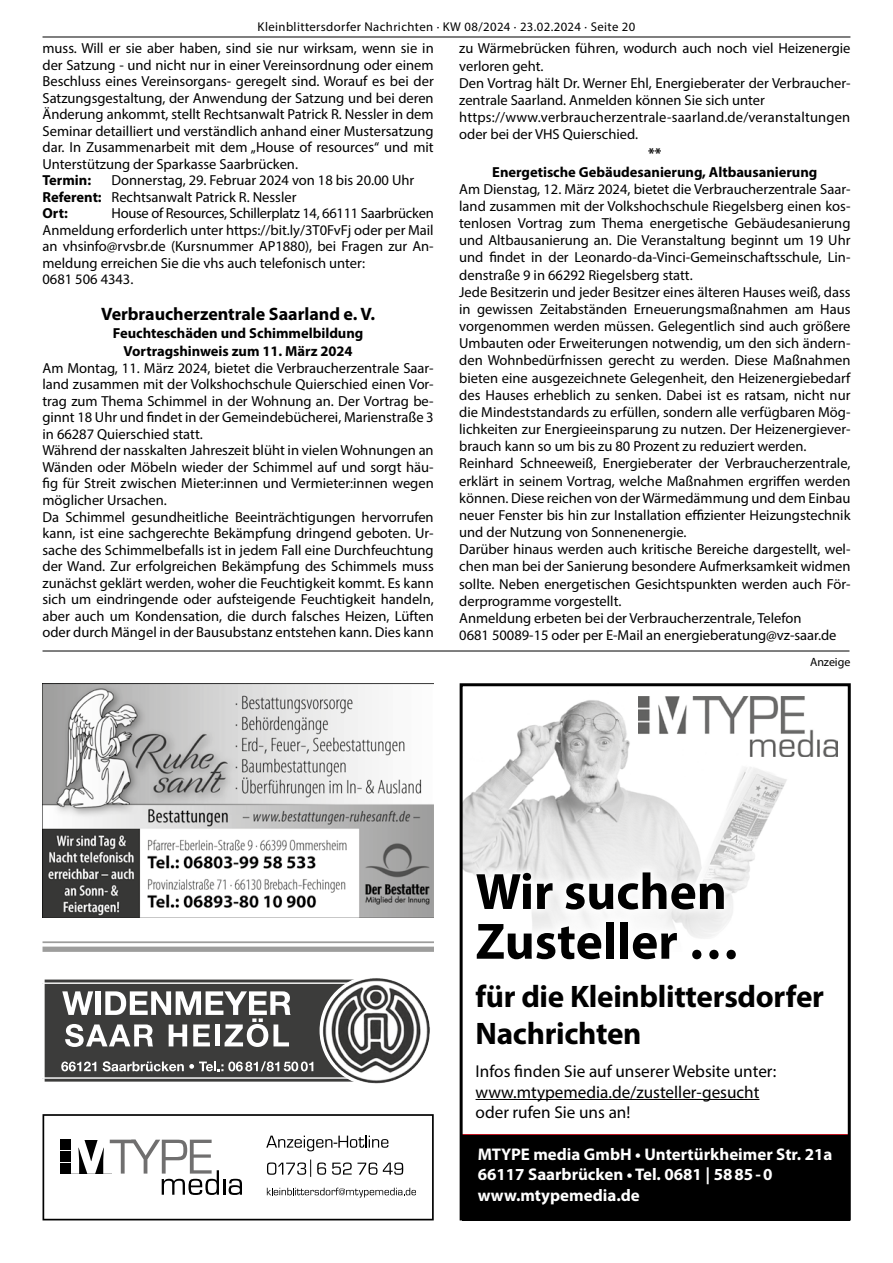
<style>
.page{position:relative;width:893px;height:1263px;background:#fff}
.page>*{position:absolute;margin:0;border:0;box-sizing:border-box;transform-origin:0 0}
.t1{font:700 51.45px/49.8px "Myriad Pro";color:#000}
.t2{font:700 31.2px/37.5px "Myriad Pro";letter-spacing:-.01em;color:#000}
.t3{font:700 18px "Myriad Pro";color:#000}
.t4{font:17.25px/20.7px "Myriad Pro";color:#000}
.t5{font:700 16.95px/20.2px "Myriad Pro";color:#fff}
.t6{font:14.55px/17.1px "Myriad Pro";color:#000}
.t7{font:700 14.55px/18px "Myriad Pro";color:#000;text-align:center}
.t8{font:12.75px "Myriad Pro";letter-spacing:.03em;color:#000}
.t9{font:12px "Myriad Pro";color:#000}
.s1{font-weight:700}
</style>
<div class="page">
<hr style="left:43px;top:37px;width:807px;height:1px;background:#000">
<hr style="left:43px;top:941px;width:391px;height:2px;background:#9d9d9c">
<div style="left:43px;top:946px;width:391px;height:6px;background:#9d9d9c"></div>
<svg style="left:320px;top:975px;width:113px;height:111px"></svg>
<svg style="left:45px;top:979px;width:349px;height:102px"></svg>
<div style="left:462px;top:1135px;width:388px;height:85px;background:#000"></div>
<img style="left:464px;top:700px;width:330px;height:187px">
<hr style="left:476px;top:1099px;width:283px;height:1px;background:#000">
<img style="left:638px;top:696px;width:200px;height:60px">
<svg style="left:465px;top:861px;width:281px;height:77px"></svg>
<div style="left:460px;top:683px;width:391px;height:537px;border:3px solid #000"></div>
<img style="left:43px;top:683px;width:391px;height:234px">
<svg style="left:43px;top:1114px;width:391px;height:106px"></svg>
<hr style="left:43px;top:651px;width:806px;height:1px;background:#000">
<p class="t8" style="left:258px;top:19px;width:379px">Kleinblittersdorfer Nachrichten · KW 08/2024 · 23.02.2024 · Seite 20</p>
<p class="t6" style="left:43px;top:40px;width:393px;line-height:16.5px;text-align:justify">muss. Will er sie aber haben, sind sie nur wirksam, wenn sie in der Satzung - und nicht nur in einer Vereinsordnung oder einem Beschluss eines Vereinsorgans- geregelt sind. Worauf es bei der Satzungsgestaltung, der Anwendung der Satzung und bei deren Änderung ankommt, stellt Rechtsanwalt Patrick R. Nessler in dem Seminar detailliert und verständlich anhand einer Mustersatzung dar. In Zusammenarbeit mit dem „House of resources“ und mit Unterstützung der Sparkasse Saarbrücken.</p>
<p class="t7" style="left:43px;top:171px;width:50px">Termin:</p>
<p class="t6" style="left:459px;top:40px;width:393px">zu Wärmebrücken führen, wodurch auch noch viel Heizenergie verloren geht.<br>Den Vortrag hält Dr. Werner Ehl, Energieberater der Verbraucher&shy;zentrale Saarland. Anmelden können Sie sich unter https://www.verbraucherzentrale-saarland.de/veranstaltungen oder bei der VHS Quierschied.</p>
<p class="t7" style="left:492px;top:143px;width:327px;line-height:18.6px">**<br>Energetische Gebäudesanierung, Altbausanierung</p>
<p class="t6" style="left:459px;top:180px;width:393px">Am Dienstag, 12. März 2024, bietet die Verbraucherzentrale Saar&shy;land zusammen mit der Volkshochschule Riegelsberg einen kos&shy;tenlosen Vortrag zum Thema energetische Gebäudesanierung und Altbausanierung an. Die Veranstaltung beginnt um 19 Uhr und findet in der Leonardo-da-Vinci-Gemeinschaftsschule, Lin&shy;denstraße 9 in 66292 Riegelsberg statt.<br>Jede Besitzerin und jeder Besitzer eines älteren Hauses weiß, dass in gewissen Zeitabständen Erneuerungsmaßnahmen am Haus vorgenommen werden müssen. Gelegentlich sind auch größere Umbauten oder Erweiterungen notwendig, um den sich ändern&shy;den Wohnbedürfnissen gerecht zu werden. Diese Maßnahmen bieten eine ausgezeichnete Gelegenheit, den Heizenergiebedarf des Hauses erheblich zu senken. Dabei ist es ratsam, nicht nur die Mindeststandards zu erfüllen, sondern alle verfügbaren Mög&shy;lichkeiten zur Energieeinsparung zu nutzen. Der Heizenergiever&shy;brauch kann so um bis zu 80 Prozent zu reduziert werden.<br>Reinhard Schneeweiß, Energieberater der Verbraucherzentrale, erklärt in seinem Vortrag, welche Maßnahmen ergriffen werden können. Diese reichen von der Wärmedämmung und dem Einbau neuer Fenster bis hin zur Installation effizienter Heizungstechnik und der Nutzung von Sonnenenergie.<br>Darüber hinaus werden auch kritische Bereiche dargestellt, wel&shy;chen man bei der Sanierung besondere Aufmerksamkeit widmen sollte. Neben energetischen Gesichtspunkten werden auch För&shy;derprogramme vorgestellt.<br>Anmeldung erbeten bei der Verbraucherzentrale, Telefon<br>0681 50089-15 oder per E-Mail an energieberatung@vz-saar.de</p>
<p class="t6" style="left:43px;top:172px;width:373px;line-height:16.5px;text-indent:69px">Donnerstag, 29. Februar 2024 von 18 bis 20.00 Uhr<br><span class="s1">Referent:</span> Rechtsanwalt Patrick R. Nessler<br><span class="s1">Ort:</span></p>
<p class="t6" style="left:43px;top:205px;width:393px;line-height:16.5px;text-indent:69px">House of Resources, Schillerplatz 14, 66111 Saarbrücken Anmeldung erforderlich unter https://bit.ly/3T0FvFj oder per Mail an vhsinfo@rvsbr.de (Kursnummer AP1880), bei Fragen zur An&shy;meldung erreichen Sie die vhs auch telefonisch unter:<br>0681 506 4343.</p>
<p class="t3" style="left:101px;top:303px;width:276px">Verbraucherzentrale Saarland e. V.</p>
<p class="t7" style="left:113px;top:324px;width:252px">Feuchteschäden und Schimmelbildung<br>Vortragshinweis zum 11. März 2024</p>
<p class="t6" style="left:43px;top:360px;width:393px;line-height:16.5px">Am Montag, 11. März 2024, bietet die Verbraucherzentrale Saar&shy;land zusammen mit der Volkshochschule Quierschied einen Vor&shy;trag zum Thema Schimmel in der Wohnung an. Der Vortrag be&shy;ginnt 18 Uhr und findet in der Gemeindebücherei, Marienstraße 3 in 66287 Quierschied statt.<br>Während der nasskalten Jahreszeit blüht in vielen Wohnungen an Wänden oder Möbeln wieder der Schimmel auf und sorgt häu&shy;fig für Streit zwischen Mieter:innen und Vermieter:innen wegen möglicher Ursachen.<br>Da Schimmel gesundheitliche Beeinträchtigungen hervorrufen kann, ist eine sachgerechte Bekämpfung dringend geboten. Ur&shy;sache des Schimmelbefalls ist in jedem Fall eine Durchfeuchtung der Wand. Zur erfolgreichen Bekämpfung des Schimmels muss zunächst geklärt werden, woher die Feuchtigkeit kommt. Es kann sich um eindringende oder aufsteigende Feuchtigkeit handeln, aber auch um Kondensation, die durch falsches Heizen, Lüften oder durch Mängel in der Bausubstanz entstehen kann. Dies kann</p>
<p class="t9" style="left:810px;top:655px;width:42px">Anzeige</p>
<h1 class="t1" style="left:476px;top:865px;width:266px">Wir suchen<br>Zusteller …</h1>
<h2 class="t2" style="left:476px;top:976px;width:350px">für die Kleinblittersdorfer<br>Nachrichten</h2>
<p class="t4" style="left:476px;top:1061px;width:302px">Infos finden Sie auf unserer Website unter: www.mtypemedia.de/zusteller-gesucht oder rufen Sie uns an!</p>
<p class="t5" style="left:478px;top:1143px;width:356px">MTYPE media GmbH • Untertürkheimer Str. 21a<br>66117 Saarbrücken • Tel. 0681 | 5885-0 www.mtypemedia.de</p>
</div>
